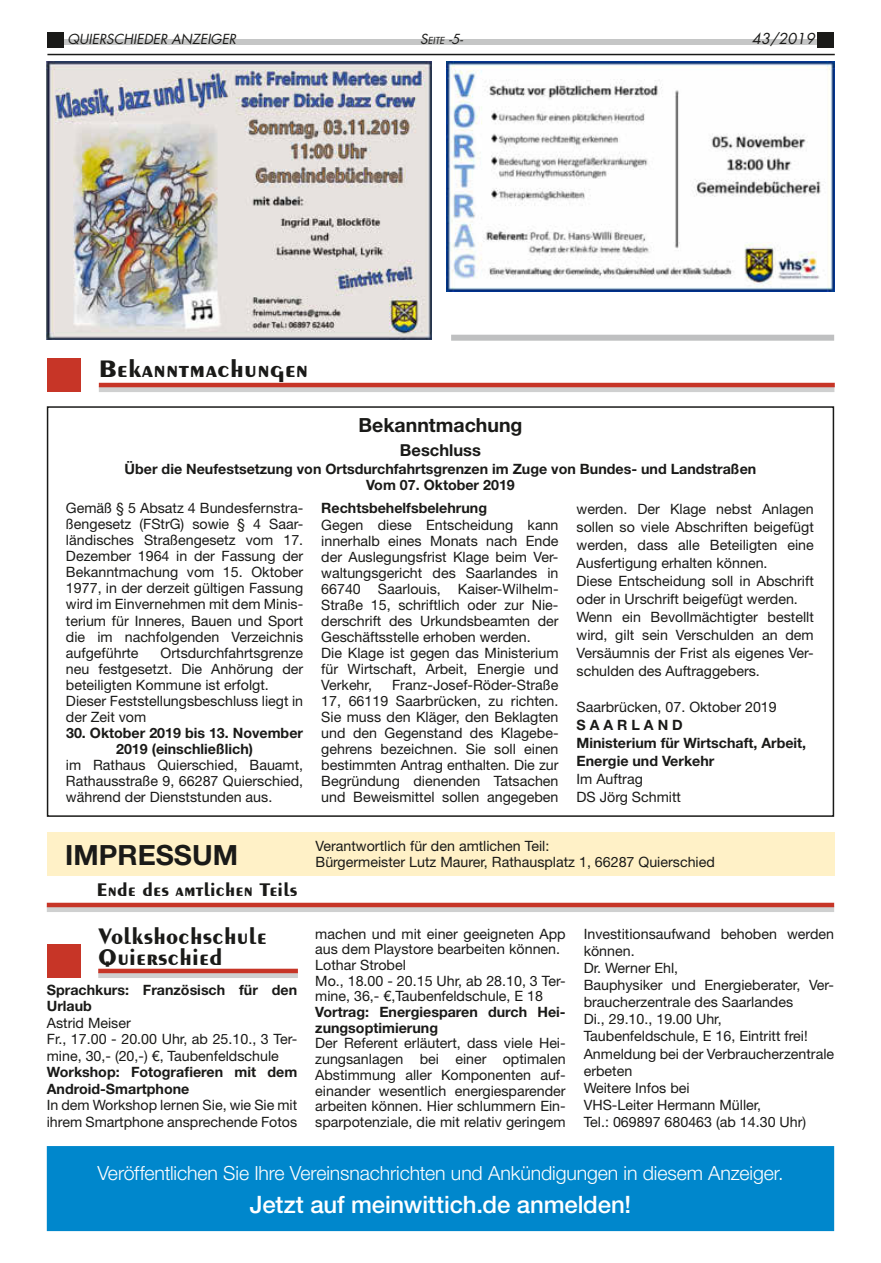
<style>
.page{position:relative;width:881px;height:1263px;background:#fff}
.page>*{position:absolute;margin:0;border:0;box-sizing:border-box;transform-origin:0 0}
.t1{font:27.9px "Helvetica Neue LT Bold 3";color:#1a1a18}
.t2{font:700 25.5px "Ddbtpf Peignot";letter-spacing:.01em;color:#1a1a18;scale:1.05 1}
.t3{font:500 24px "Helvetica Neue LT";letter-spacing:-.01em;color:#fff}
.t4{font:700 24px/21px "Peignot";letter-spacing:.01em;color:#1a1a18}
.t5{font:300 19.5px "Helvetica Neue LT";letter-spacing:-.005em;color:#fff}
.t6{font:700 19.5px "Peignot";letter-spacing:.01em;color:#1a1a18}
.t7{font:19.5px "Helvetica Neue LT Bold 3";color:#1a1a18}
.t8{font:16.5px "Helvetica Neue LT Bold 3";color:#1a1a18}
.t9{font:italic 14.7px "Futura LT";color:#1a1a18}
.t10{font:14.25px/16px "Helvetica Neue LT";color:#1a1a18}
.t11{font:14.25px/18px "Helvetica Neue LT Bold 3";color:#1a1a18}
.t12{font:italic 13.5px "Futura LT";color:#1a1a18}
.t13{font:italic 9.45px "Futura LT";color:#1a1a18}
.s1{font-size:13.5px}
</style>
<div class="page">
<div style="left:48px;top:39px;width:784px;height:6px;background:#c5c6c6"></div>
<div style="left:47px;top:32px;width:17px;height:16px;background:#1a1a18"></div>
<hr style="left:47px;top:54px;width:787px;height:1px;background:#1a1a18">
<div style="left:817px;top:32px;width:16px;height:16px;background:#1a1a18"></div>
<img style="left:47px;top:62px;width:385px;height:278px">
<svg style="left:99px;top:387px;width:735px;height:5px;background:#cec7c6"></svg>
<hr style="left:99px;top:383px;width:735px;height:4px;background:#c73527">
<div style="left:47px;top:358px;width:34px;height:34px;background:#c73527"></div>
<svg style="left:47px;top:907px;width:786px;height:5px;background:#cec8c7"></svg>
<hr style="left:47px;top:903px;width:786px;height:4px;background:#c73527">
<div style="left:47px;top:832px;width:787px;height:44px;background:#fff1c7"></div>
<svg style="left:98px;top:973px;width:200px;height:5px"></svg>
<hr style="left:98px;top:969px;width:200px;height:4px;background:#c73527">
<div style="left:47px;top:944px;width:34px;height:34px;background:#c73527"></div>
<div style="left:48px;top:1147px;width:785px;height:83px;background:#0087cc"></div>
<div style="left:47px;top:1146px;width:786px;height:85px;border:2px solid #0087cc"></div>
<img style="left:446px;top:62px;width:387px;height:230px">
<div style="left:451px;top:335px;width:382px;height:6px;background:#bfc0c1"></div>
<div style="left:47px;top:406px;width:786px;height:411px;border:2px solid #1a1a18"></div>
<p class="t12" style="left:68px;top:30px;width:170px">QUIERSCHIEDER ANZEIGER</p>
<p class="t13" style="left:420px;top:34px;width:44px"><span class="s1">S</span>eite <span class="s1">-5-</span></p>
<p class="t9" style="left:751px;top:29px;width:64px">43/2019</p>
<h2 class="t2" style="left:99px;top:354px;width:201px">Bekanntmachungen</h2>
<h3 class="t7" style="left:358px;top:413px;width:165px">Bekanntmachung</h3>
<p class="t8" style="left:400px;top:440px;width:82px">Beschluss</p>
<p class="t11" style="left:125px;top:461px;width:633px;line-height:15.8px;text-align:center">Über die Neufestsetzung von Ortsdurchfahrtsgrenzen im Zuge von Bundes- und Landstraßen<br>Vom 07. Oktober 2019</p>
<p class="t10" style="left:66px;top:500px;width:239px;text-align:justify">Gemäß § 5 Absatz 4 Bundesfernstra&shy;ßengesetz (FStrG) sowie § 4 Saar&shy;ländisches Straßengesetz vom 17.<br>Dezember 1964 in der Fassung der Bekanntmachung vom 15. Oktober 1977, in der derzeit gültigen Fassung wird im Einvernehmen mit dem Minis&shy;terium für Inneres, Bauen und Sport die im nachfolgenden Verzeichnis aufgeführte</p>
<p class="t10" style="left:66px;top:644px;width:239px;text-indent:95px">Ortsdurchfahrtsgrenze neu festgesetzt. Die Anhörung der beteiligten Kommune ist erfolgt.<br>Dieser Feststellungsbeschluss liegt in der Zeit vom</p>
<p class="t11" style="left:66px;top:724px;width:238px;line-height:16px;text-align:center">30. Oktober 2019 bis 13. November<br>2019 (einschließlich)</p>
<p class="t10" style="left:66px;top:756px;width:239px;text-align:justify">im Rathaus Quierschied, Bauamt, Rathausstraße 9, 66287 Quierschied, während der Dienststunden aus.</p>
<p class="t11" style="left:321px;top:499px;width:167px">Rechtsbehelfsbelehrung</p>
<p class="t10" style="left:321px;top:516px;width:239px">Gegen diese Entscheidung kann innerhalb eines Monats nach Ende der Auslegungsfrist Klage beim Ver&shy;waltungsgericht des Saarlandes in<br>66740 Saarlouis, Kaiser-Wilhelm-<br>Straße 15, schriftlich oder zur Nie&shy;derschrift des Urkundsbeamten der<br>Geschäftsstelle erhoben werden.<br>Die Klage ist gegen das Ministerium für Wirtschaft, Arbeit, Energie und<br>Verkehr,</p>
<p class="t10" style="left:321px;top:676px;width:239px;text-align:justify;text-indent:71px">Franz-Josef-Röder-Straße 17, 66119 Saarbrücken, zu richten.<br>Sie muss den Kläger, den Beklagten und den Gegenstand des Klagebe&shy;gehrens bezeichnen. Sie soll einen bestimmten Antrag enthalten. Die zur Begründung dienenden Tatsachen und Beweismittel sollen angegeben</p>
<p class="t10" style="left:576px;top:499px;width:239px;line-height:18px">werden. Der Klage nebst Anlagen sollen so viele Abschriften beigefügt werden, dass alle Beteiligten eine Ausfertigung erhalten können.<br>Diese Entscheidung soll in Abschrift oder in Urschrift beigefügt werden.<br>Wenn ein Bevollmächtigter bestellt wird, gilt sein Verschulden an dem Versäumnis der Frist als eigenes Ver&shy;schulden des Auftraggebers.</p>
<p class="t10" style="left:576px;top:698px;width:202px">Saarbrücken, 07. Oktober 2019</p>
<p class="t11" style="left:576px;top:715px;width:231px">S A A R L A N D<br>Ministerium für Wirtschaft, Arbeit,<br>Energie und Verkehr</p>
<p class="t10" style="left:576px;top:769px;width:106px;line-height:18px">Im Auftrag<br>DS Jörg Schmitt</p>
<p class="t10" style="left:315px;top:838px;width:235px">Verantwortlich für den amtlichen Teil:</p>
<h1 class="t1" style="left:65px;top:838px;width:72px">Impress</h1>
<h1 class="t1" style="left:192px;top:838px;width:44px">um</h1>
<p class="t10" style="left:315px;top:854px;width:400px">Bürgermeister Lutz Maurer, Rathausplatz 1, 66287 Quierschied</p>
<h3 class="t6" style="left:97px;top:878px;width:202px">Ende des amtlichen Teils</h3>
<h3 class="t4" style="left:98px;top:926px;width:170px">Volkshochschule<br>Quierschied</h3>
<p class="t11" style="left:47px;top:981px;width:252px;line-height:16.5px">Sprachkurs: Französisch für den<br>Urlaub</p>
<p class="t10" style="left:47px;top:1014px;width:252px;line-height:16.5px">Astrid Meiser<br>Fr., 17.00 - 20.00 Uhr, ab 25.10., 3 Ter&shy;mine, 30,- (20,-) €, Taubenfeldschule</p>
<p class="t11" style="left:47px;top:1064px;width:252px;line-height:16.5px">Workshop: Fotografieren mit dem<br>Android-Smartphone</p>
<p class="t10" style="left:47px;top:1097px;width:252px;line-height:16.5px">In dem Workshop lernen Sie, wie Sie mit ihrem Smartphone ansprechende Fotos</p>
<p class="t10" style="left:583px;top:925px;width:252px;line-height:17.1px">Investitionsaufwand behoben werden können.<br>Dr. Werner Ehl,<br>Bauphysiker und Energieberater, Ver&shy;braucherzentrale des Saarlandes<br>Di., 29.10., 19.00 Uhr,<br>Taubenfeldschule, E 16, Eintritt frei!<br>Anmeldung bei der Verbraucherzentrale erbeten<br>Weitere Infos bei<br>VHS-Leiter Hermann Müller,<br>Tel.: 069897 680463 (ab 14.30 Uhr)</p>
<h3 class="t5" style="left:97px;top:1161px;width:687px">Veröffentlichen Sie Ihre Vereinsnachrichten und Ankündigungen in diesem Anzeiger.</h3>
<h3 class="t3" style="left:250px;top:1190px;width:382px">Jetzt auf meinwittich.de anmelden!</h3>
<p class="t10" style="left:315px;top:925px;width:252px">machen und mit einer geeigneten App aus dem Playstore bearbeiten können.<br>Lothar Strobel<br>Mo., 18.00 - 20.15 Uhr, ab 28.10, 3 Ter&shy;mine, 36,- €,Taubenfeldschule, E 18</p>
<p class="t11" style="left:315px;top:1004px;width:252px;line-height:15.8px">Vortrag: Energiesparen durch Hei&shy;zungsoptimierung</p>
<p class="t10" style="left:315px;top:1035px;width:252px;text-align:justify">Der Referent erläutert, dass viele Hei&shy;zungsanlagen bei einer optimalen Abstimmung aller Komponenten auf&shy;einander wesentlich energiesparender arbeiten können. Hier schlummern Ein&shy;sparpotenziale, die mit relativ geringem</p>
</div>
